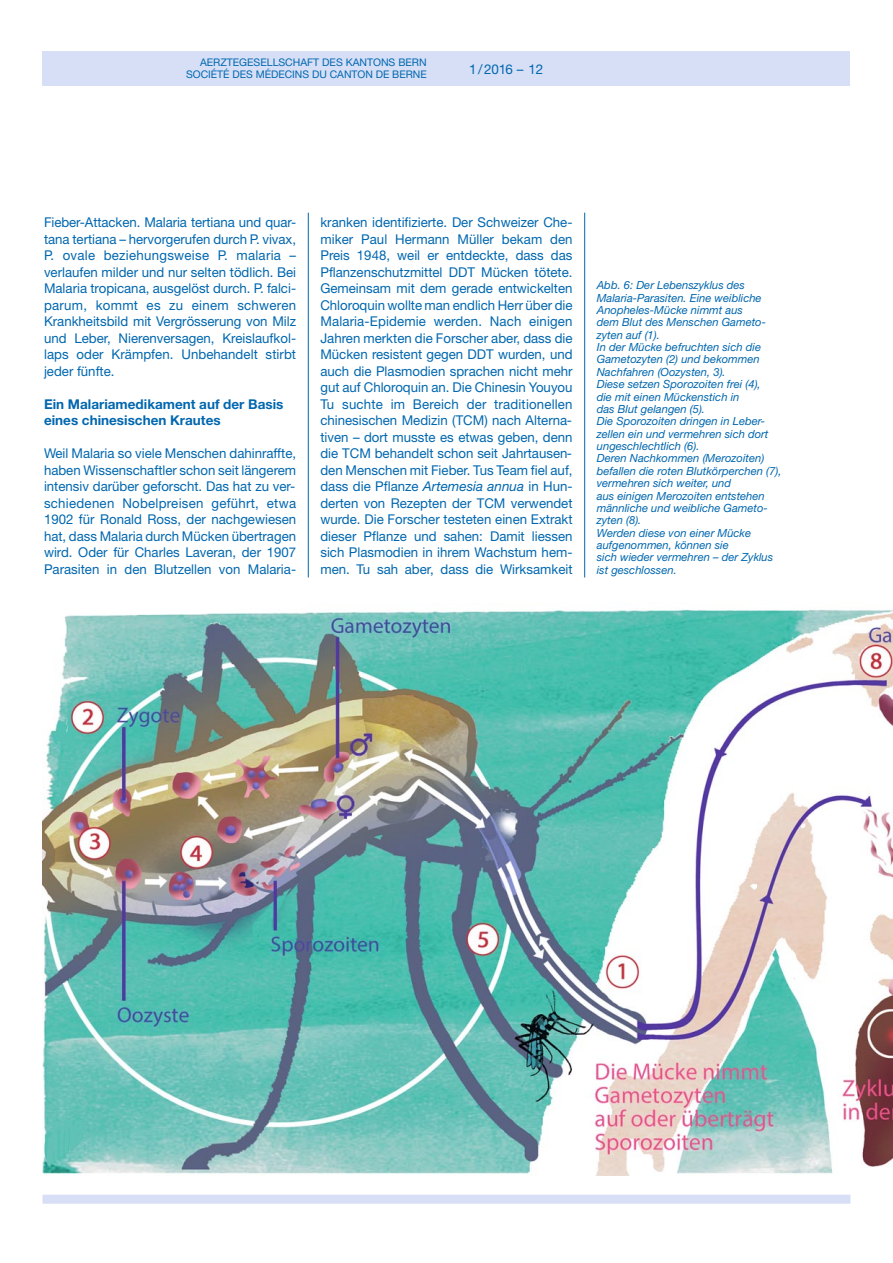
<style>
.page{position:relative;width:893px;height:1263px;background:#fff}
.page>*{position:absolute;margin:0;border:0;box-sizing:border-box;transform-origin:0 0}
.t1{font:13.5px/16.5px "Helvetica Neue LT";color:#0067af;text-align:justify}
.t2{font:700 13.5px/16.5px "Helvetica Neue LT";color:#0067af}
.t3{font:italic 11.25px/12.5px "Helvetica Neue LT";color:#0067af}
.t4{font:10.5px/12px "Helvetica Neue LT";color:#0067af;text-align:right}
.s1{font-style:italic}
</style>
<div class="page">
<div style="left:43px;top:1195px;width:807px;height:9px;background:#d7dff7"></div>
<div style="left:43px;top:51px;width:807px;height:34px;background:#d7dff7"></div>
<hr style="left:308px;top:213px;width:1px;height:364px;background:#0067af">
<hr style="left:584px;top:213px;width:1px;height:364px;background:#0067af">
<img style="left:43px;top:609px;width:850px;height:567px">
<p class="t4" style="left:186px;top:58px;width:242px">AERZTEGESELLSCHAFT DES KANTONS BERN<br>SOCIÉTÉ DES MÉDECINS DU CANTON DE BERNE</p>
<p class="t1" style="left:469px;top:62px;width:76px">1/2016 – 12</p>
<p class="t1" style="left:44px;top:216px;width:254px">Fieber-Attacken. Malaria tertiana und quar&shy;tana tertiana – hervorgerufen durch P. vivax, P. ovale beziehungsweise P. malaria – verlaufen milder und nur selten tödlich. Bei Malaria tropicana, ausgelöst durch. P. falci&shy;parum, kommt es zu einem schweren Krankheitsbild mit Vergrösserung von Milz und Leber, Nierenversagen, Kreislaufkol&shy;laps oder Krämpfen. Unbehandelt stirbt jeder fünfte.</p>
<p class="t2" style="left:44px;top:397px;width:241px">Ein Malariamedikament auf der Basis eines chinesischen Krautes</p>
<p class="t1" style="left:44px;top:447px;width:254px">Weil Malaria so viele Menschen dahinraffte, haben Wissenschaftler schon seit längerem intensiv darüber geforscht. Das hat zu ver&shy;schiedenen Nobelpreisen geführt, etwa 1902 für Ronald Ross, der nachgewiesen hat, dass Malaria durch Mücken übertragen wird. Oder für Charles Laveran, der 1907<br>Parasiten in den Blutzellen von Malaria-</p>
<p class="t1" style="left:320px;top:216px;width:254px">kranken identifizierte. Der Schweizer Che&shy;miker Paul Hermann Müller bekam den Preis 1948, weil er entdeckte, dass das Pflanzenschutzmittel DDT Mücken tötete.<br>Gemeinsam mit dem gerade entwickelten Chloroquin wollte man endlich Herr über die Malaria-Epidemie werden. Nach einigen Jahren merkten die Forscher aber, dass die Mücken resistent gegen DDT wurden, und auch die Plasmodien sprachen nicht mehr gut auf Chloroquin an. Die Chinesin Youyou Tu suchte im Bereich der traditionellen chinesischen Medizin (TCM) nach Alterna&shy;tiven – dort musste es etwas geben, denn die TCM behandelt schon seit Jahrtausen&shy;den Menschen mit Fieber. Tus Team fiel auf, dass die Pflanze <span class="s1">Artemesia annua</span> in Hun&shy;derten von Rezepten der TCM verwendet wurde. Die Forscher testeten einen Extrakt dieser Pflanze und sahen: Damit liessen sich Plasmodien in ihrem Wachstum hem&shy;men. Tu sah aber, dass die Wirksamkeit</p>
<p class="t3" style="left:597px;top:280px;width:186px">Abb. 6: Der Lebenszyklus des<br>Malaria-Parasiten. Eine weibliche<br>Anopheles-Mücke nimmt aus<br>dem Blut des Menschen Gameto&shy;zyten auf (1).<br>In der Mücke befruchten sich die<br>Gametozyten (2) und bekommen<br>Nachfahren (Oozysten, 3).<br>Diese setzen Sporozoiten frei (4),<br>die mit einen Mückenstich in<br>das Blut gelangen (5).<br>Die Sporozoiten dringen in Leber&shy;zellen ein und vermehren sich dort ungeschlechtlich (6).<br>Deren Nachkommen (Merozoiten) befallen die roten Blutkörperchen (7), vermehren sich weiter, und<br>aus einigen Merozoiten entstehen männliche und weibliche Gameto&shy;zyten (8).<br>Werden diese von einer Mücke aufgenommen, können sie<br>sich wieder vermehren – der Zyklus ist geschlossen.</p>
</div>
